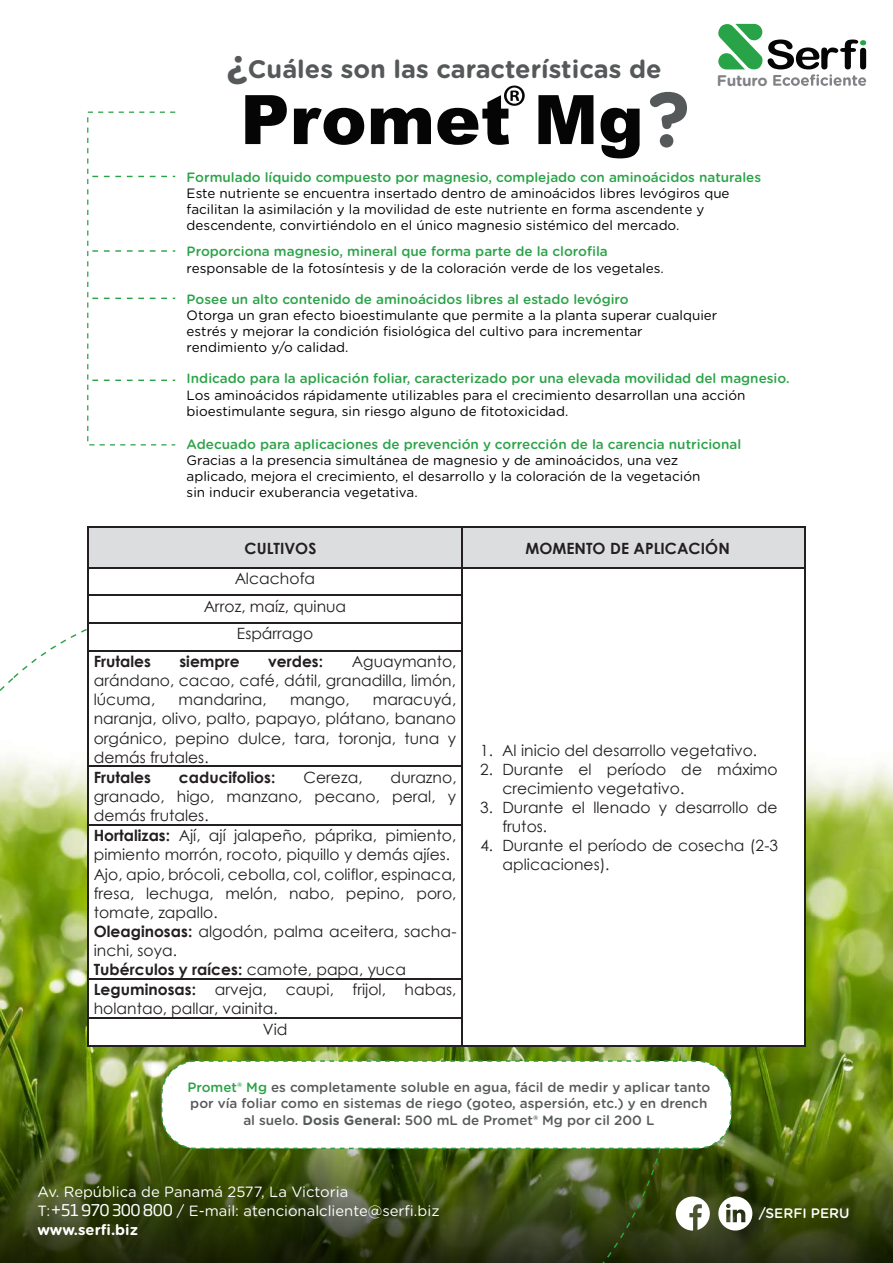
<style>
.page{position:relative;width:893px;height:1263px;background:#fff}
.page>*{position:absolute;margin:0;border:0;box-sizing:border-box;transform-origin:0 0}
.t1{font:700 77.85px "Gotham Rounded";color:#55595a}
.t2{font:900 68.25px "Arial";color:#040504}
.t3{font:61.35px "Myriad Pro";color:#040504}
.t4{font:700 25.2px "Gotham Rounded";color:#55595a}
.t5{font:15.45px/19px "Century Gothic";color:#231f20}
.t6{font:700 15.45px "Century Gothic";color:#231f20}
.t7{font:700 15.45px "Gotham Rounded";letter-spacing:-.02em;color:#808285}
.t8{font:14.85px/19.4px "Gotham Rounded";color:#fff}
.t9{font:500 13.8px "Gotham Rounded";color:#fff}
.t10{font:13.5px/16.2px "Gotham Rounded";color:#000001}
.t11{font:500 13.5px "Gotham Rounded";color:#2ba348}
.t12{font:500 13.5px/16.2px "Gotham Rounded";color:#575a5b;text-align:center}
.s1{font-size:39.9px}
.s2{font-weight:700}
.s3{font-weight:400}
.s4{color:#2ba348}
.s5{font-family:"Soho Gothic Pro";font-size:16.05px}
</style>
<div class="page">
<img style="left:717px;top:597px;width:176px;height:522px">
<svg style="left:717px;top:1119px;width:176px;height:144px;background:#435511"></svg>
<svg style="left:718px;top:1196px;width:34px;height:34px"></svg>
<img style="left:0;top:539px;width:717px;height:724px">
<svg style="left:92px;top:176px;width:83px;height:1px"></svg>
<svg style="left:92px;top:250px;width:83px;height:2px"></svg>
<svg style="left:92px;top:298px;width:83px;height:1px"></svg>
<svg style="left:92px;top:380px;width:83px;height:1px"></svg>
<svg style="left:718px;top:23px;width:148px;height:63px"></svg>
<div style="left:89px;top:547px;width:715px;height:499px;background:#fff"></div>
<div style="left:89px;top:528px;width:373px;height:39px;background:#dcdddf"></div>
<div style="left:463px;top:528px;width:341px;height:39px;background:#dcdddf"></div>
<hr style="left:89px;top:527px;width:373px;height:1px;background:#231f20">
<hr style="left:463px;top:527px;width:341px;height:1px;background:#231f20">
<hr style="left:88px;top:528px;width:1px;height:39px;background:#231f20">
<hr style="left:462px;top:528px;width:1px;height:39px;background:#231f20">
<hr style="left:804px;top:528px;width:1px;height:39px;background:#231f20">
<hr style="left:89px;top:567px;width:373px;height:1px;background:#231f20">
<hr style="left:463px;top:567px;width:341px;height:1px;background:#231f20">
<hr style="left:89px;top:595px;width:373px;height:1px;background:#231f20">
<hr style="left:89px;top:622px;width:373px;height:1px;background:#231f20">
<svg style="left:88px;top:567px;width:1px;height:84px"></svg>
<hr style="left:89px;top:650px;width:373px;height:1px;background:#231f20">
<svg style="left:462px;top:567px;width:1px;height:84px"></svg>
<svg style="left:804px;top:567px;width:1px;height:84px"></svg>
<hr style="left:88px;top:651px;width:1px;height:115px;background:#231f20">
<hr style="left:462px;top:651px;width:1px;height:115px;background:#231f20">
<hr style="left:804px;top:651px;width:1px;height:115px;background:#231f20">
<hr style="left:89px;top:766px;width:373px;height:1px;background:#231f20">
<hr style="left:88px;top:767px;width:1px;height:57px;background:#231f20">
<hr style="left:462px;top:767px;width:1px;height:57px;background:#231f20">
<hr style="left:804px;top:767px;width:1px;height:57px;background:#231f20">
<hr style="left:89px;top:824px;width:373px;height:1px;background:#231f20">
<hr style="left:88px;top:825px;width:1px;height:153px;background:#231f20">
<hr style="left:462px;top:825px;width:1px;height:153px;background:#231f20">
<hr style="left:804px;top:825px;width:1px;height:153px;background:#231f20">
<hr style="left:89px;top:978px;width:373px;height:1px;background:#231f20">
<hr style="left:88px;top:979px;width:1px;height:39px;background:#231f20">
<hr style="left:462px;top:979px;width:1px;height:39px;background:#231f20">
<hr style="left:804px;top:979px;width:1px;height:39px;background:#231f20">
<hr style="left:89px;top:1018px;width:373px;height:1px;background:#231f20">
<svg style="left:88px;top:1018px;width:1px;height:28px"></svg>
<hr style="left:89px;top:1045px;width:373px;height:1px;background:#231f20">
<svg style="left:462px;top:1018px;width:1px;height:28px"></svg>
<hr style="left:463px;top:1045px;width:341px;height:1px;background:#231f20">
<svg style="left:804px;top:1018px;width:1px;height:28px"></svg>
<div style="left:162px;top:1061px;width:569px;height:87px;background:#fff;border-radius:34px"></div>
<div style="left:161px;top:1060px;width:571px;height:89px;border:2px dashed #2ca148;border-radius:34px"></div>
<h3 class="t4" style="left:227px;top:50px;width:436px"><span class="s1">¿</span>Cuáles son las características de</h3>
<h3 class="t3" style="left:501px;top:69px;width:27px">®</h3>
<h1 class="t1" style="left:647px;top:62px;width:44px">?</h1>
<h2 class="t2" style="left:240px;top:70px;width:405px">Promet Mg</h2>
<p class="t7" style="left:717px;top:69px;width:52px">Futuro</p>
<p class="t11" style="left:187px;top:167px;width:576px">Formulado líquido compuesto por magnesio, complejado con aminoácidos naturales</p>
<p class="t10" style="left:187px;top:184px;width:544px">Este nutriente se encuentra insertado dentro de aminoácidos libres levógiros que facilitan la asimilación y la movilidad de este nutriente en forma ascendente y descendente, convirtiéndolo en el único magnesio sistémico del mercado.</p>
<p class="t11" style="left:187px;top:242px;width:423px">Proporciona magnesio, mineral que forma parte de la clorofila</p>
<p class="t10" style="left:187px;top:259px;width:479px">responsable de la fotosíntesis y de la coloración verde de los vegetales.</p>
<p class="t11" style="left:187px;top:289px;width:444px">Posee un alto contenido de aminoácidos libres al estado levógiro</p>
<p class="t10" style="left:187px;top:306px;width:532px">Otorga un gran efecto bioestimulante que permite a la planta superar cualquier estrés y mejorar la condición fisiológica del cultivo para incrementar rendimiento y/o calidad.</p>
<p class="t11" style="left:187px;top:369px;width:604px">Indicado para la aplicación foliar, caracterizado por una elevada movilidad del magnesio.</p>
<p class="t10" style="left:187px;top:386px;width:560px">Los aminoácidos rápidamente utilizables para el crecimiento desarrollan una acción bioestimulante segura, sin riesgo alguno de fitotoxicidad.</p>
<p class="t11" style="left:187px;top:434px;width:556px">Adecuado para aplicaciones de prevención y corrección de la carencia nutricional</p>
<p class="t10" style="left:187px;top:451px;width:515px">Gracias a la presencia simultánea de magnesio y de aminoácidos, una vez aplicado, mejora el crecimiento, el desarrollo y la coloración de la vegetación sin inducir exuberancia vegetativa.</p>
<p class="t6" style="left:245px;top:536px;width:73px">CULTIVOS</p>
<p class="t6" style="left:525px;top:536px;width:206px">MOMENTO DE APLICACIÓN</p>
<p class="t5" style="left:235px;top:569px;width:82px">Alcachofa</p>
<p class="t5" style="left:204px;top:592px;width:144px;line-height:27.6px;text-align:center">Arroz, maíz, quinua<br>Espárrago</p>
<p class="t6" style="left:94px;top:650px;width:59px">Frutales</p>
<p class="t6" style="left:179px;top:650px;width:62px">siempre</p>
<p class="t6" style="left:268px;top:650px;width:57px">verdes:</p>
<p class="t5" style="left:94px;top:652px;width:364px;text-align:justify;text-indent:258px">Aguaymanto, arándano, cacao, café, dátil, granadilla, limón, lúcuma,</p>
<p class="t5" style="left:94px;top:690px;width:364px;text-align:justify;text-indent:279px">maracuyá, naranja, olivo, palto, papayo, plátano, banano orgánico, pepino dulce, tara, toronja, tuna y demás frutales.</p>
<p class="t6" style="left:94px;top:765px;width:59px">Frutales</p>
<p class="t6" style="left:179px;top:765px;width:98px">caducifolios:</p>
<p class="t5" style="left:304px;top:767px;width:61px">Cereza,</p>
<p class="t5" style="left:390px;top:767px;width:68px">durazno,</p>
<p class="t5" style="left:94px;top:787px;width:364px">granado, higo, manzano, pecano, peral, y</p>
<p class="t5" style="left:94px;top:806px;width:116px">demás frutales.</p>
<p class="t5" style="left:94px;top:826px;width:364px"><span class="s2">Hortalizas:</span> Ají, ají jalapeño, páprika, pimiento,</p>
<p class="t5" style="left:94px;top:845px;width:358px">pimiento morrón, rocoto, piquillo y demás ajíes.</p>
<p class="t5" style="left:94px;top:864px;width:364px">Ajo, apio, brócoli, cebolla, col, coliflor, espinaca,</p>
<p class="t5" style="left:94px;top:883px;width:364px">fresa, lechuga, melón, nabo, pepino, poro,</p>
<p class="t5" style="left:94px;top:902px;width:125px">tomate, zapallo.</p>
<p class="t5" style="left:94px;top:921px;width:364px"><span class="s2">Oleaginosas:</span> algodón, palma aceitera, sacha-</p>
<p class="t5" style="left:94px;top:940px;width:85px">inchi, soya.</p>
<p class="t6" style="left:94px;top:958px;width:314px">Tubérculos y raíces: <span class="s3">camote, papa, yuca</span></p>
<p class="t5" style="left:94px;top:980px;width:364px"><span class="s2">Leguminosas:</span> arveja, caupi, frijol, habas,</p>
<p class="t5" style="left:94px;top:999px;width:186px">holantao, pallar, vainita.</p>
<p class="t5" style="left:263px;top:1019px;width:26px">Vid</p>
<p class="t5" style="left:179px;top:690px;width:90px">mandarina,</p>
<p class="t5" style="left:290px;top:690px;width:61px">mango,</p>
<p class="t5" style="left:480px;top:740px;width:278px">1. Al inicio del desarrollo vegetativo.</p>
<p class="t5" style="left:502px;top:760px;width:277px;text-indent:-22px">2. Durante el período de máximo crecimiento vegetativo.</p>
<p class="t5" style="left:502px;top:798px;width:277px;text-indent:-22px">3. Durante el llenado y desarrollo de frutos.</p>
<p class="t5" style="left:502px;top:836px;width:277px;text-indent:-22px">4. Durante el período de cosecha (2-3 aplicaciones).</p>
<p class="t12" style="left:187px;top:1079px;width:524px"><span class="s4">Promet® Mg</span> es completamente soluble en agua, fácil de medir y aplicar tanto por vía foliar como en sistemas de riego (goteo, aspersión, etc.) y en drench al suelo. <span class="s2">Dosis General:</span> 500 mL de Promet® Mg por cil 200 L</p>
<p class="t8" style="left:38px;top:1181px;width:403px">Av. República de Panamá 2577, La Victoria<br>T:<span class="s5">+51 970 300 800</span> / E-mail: atencionalcliente@serfi.biz <span class="s2">www.serfi.biz</span></p>
<p class="t9" style="left:759px;top:1203px;width:92px">/SERFI PERU</p>
</div>
